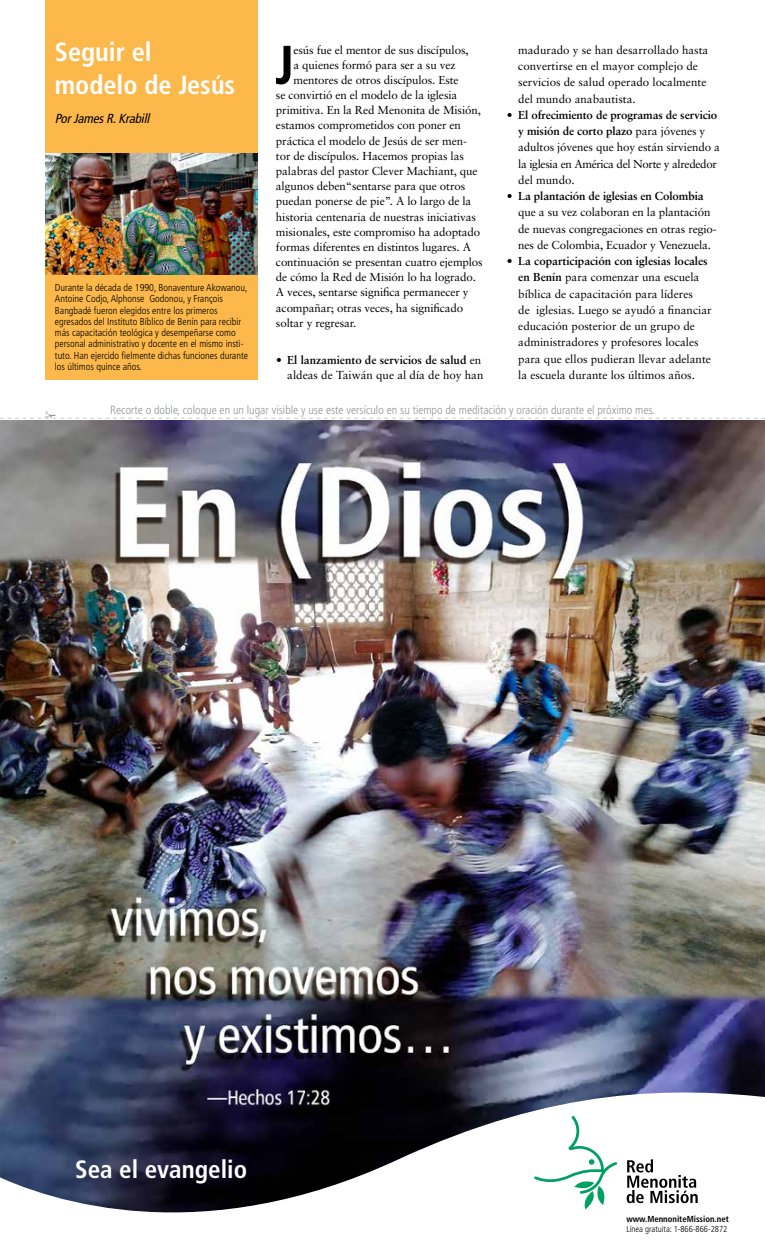
<style>
.page{position:relative;width:765px;height:1260px;background:#fff}
.page>*{position:absolute;margin:0;border:0;box-sizing:border-box;transform-origin:0 0}
.t1{font:700 condensed 54.5px "Frutiger";color:#000}
.t2{font:700 condensed 26.25px/32.5px "Frutiger";color:#fff}
.t3{font:700 condensed 25px "Frutiger";color:#fff}
.t4{font:italic condensed 13.12px "Frutiger";color:#000}
.t5{font:300 condensed 11.88px "Frutiger";color:#939598}
.t6{font:11.5px/16.2px "Sabon";letter-spacing:-.01em;color:#000}
.t7{font:700 11.5px/15px "Sabon";letter-spacing:-.01em;color:#000;text-align:right}
.t8{font:300 condensed 10px/11.2px "Frutiger";color:#000}
.t9{font:300 condensed 8.75px "Frutiger";color:#000}
.t10{font:700 condensed 8.75px "Frutiger";color:#000}
.s1{font-weight:400}
.s2{font-weight:700}
</style>
<div class="page">
<div style="left:45px;top:0;width:213px;height:380px;background:#fcb84a"></div>
<img style="left:45px;top:153px;width:213px;height:122px">
<img style="left:0;top:420px;width:765px;height:666px">
<svg style="left:0;top:1086px;width:765px;height:127px"></svg>
<svg style="left:534px;top:1116px;width:83px;height:93px"></svg>
<svg style="left:627px;top:1159px;width:71px;height:44px"></svg>
<svg style="left:0;top:411px;width:765px;height:8px"></svg>
<h2 class="t2" style="left:55px;top:36px;width:182px">Seguir el modelo de Jesús</h2>
<p class="t4" style="left:55px;top:111px;width:99px">PorJamesR.Krabill</p>
<p class="t8" style="left:55px;top:282px;width:195px">Durante la década de 1990, Bonaventure Akowanou, Antoine Codjo, Alphonse Godonou, y François Bangbadé fueron elegidos entre los primeros egresados del Instituto Bíblico de Benín para recibir más capacitación teológica y desempeñarse como personal administrativo y docente en el mismo insti&shy;tuto. Han ejercido fielmente dichas funciones durante los últimos quince años.</p>
<h1 class="t1" style="left:275px;top:33px;width:21px">J</h1>
<p class="t6" style="left:294px;top:42px;width:177px">esús fue el mentor de sus discípulos,</p>
<p class="t6" style="left:294px;top:57px;width:164px">a quienes formó para ser a su vez</p>
<p class="t6" style="left:294px;top:72px;width:167px">mentores de otros discípulos. Este</p>
<p class="t6" style="left:276px;top:87px;width:183px">se convirtió en el modelo de la iglesia</p>
<p class="t6" style="left:276px;top:102px;width:206px">primitiva. En la Red Menonita de Misión,</p>
<p class="t6" style="left:276px;top:117px;width:187px">estamos comprometidos con poner en</p>
<p class="t6" style="left:276px;top:132px;width:192px">práctica el modelo de Jesús de ser men-</p>
<p class="t6" style="left:276px;top:148px;width:189px">tor de discípulos. Hacemos propias las</p>
<p class="t6" style="left:276px;top:163px;width:203px">palabras del pastor Clever Machiant, que</p>
<p class="t6" style="left:276px;top:178px;width:191px">algunos deben“sentarse para que otros</p>
<p class="t6" style="left:276px;top:193px;width:197px">puedan ponerse de pie”. A lo largo de la</p>
<p class="t6" style="left:276px;top:208px;width:202px">historia centenaria de nuestras iniciativas</p>
<p class="t6" style="left:276px;top:223px;width:206px">misionales, este compromiso ha adoptado</p>
<p class="t6" style="left:276px;top:239px;width:197px">formas diferentes en distintos lugares. A</p>
<p class="t6" style="left:276px;top:254px;width:208px">continuación se presentan cuatro ejemplos</p>
<p class="t6" style="left:276px;top:269px;width:201px">de cómo la Red de Misión lo ha logrado.</p>
<p class="t6" style="left:276px;top:284px;width:194px">A veces, sentarse significa permanecer y</p>
<p class="t6" style="left:276px;top:299px;width:189px">acompañar; otras veces, ha significado</p>
<p class="t6" style="left:276px;top:315px;width:82px">soltar y regresar.</p>
<p class="t7" style="left:276px;top:352px;width:209px">• El lanzamiento de servicios de salud <span class="s1">en aldeas de Taiwán que al día de hoy han</span></p>
<p class="t6" style="left:518px;top:42px;width:192px">madurado y se han desarrollado hasta convertirse en el mayor complejo de servicios de salud operado localmente del mundo anabautista.</p>
<p class="t6" style="left:518px;top:107px;width:203px;text-indent:-11px"><span class="s2">• El ofrecimiento de programas de servicio y misión de corto plazo</span> para jóvenes y adultos jóvenes que hoy están sirviendo a la iglesia en América del Norte y alrededor del mundo.</p>
<p class="t7" style="left:507px;top:188px;width:198px">• La plantación de iglesias en Colombia</p>
<p class="t6" style="left:518px;top:204px;width:200px">que a su vez colaboran en la plantación de nuevas congregaciones en otras regio&shy;nes de Colombia, Ecuador y Venezuela.</p>
<p class="t6" style="left:518px;top:253px;width:195px;text-indent:-11px"><span class="s2">• La coparticipación con iglesias locales en Benín</span> para comenzar una escuela bíblica de capacitación para líderes<br>de iglesias. Luego se ayudó a financiar educación posterior de un grupo de administradores y profesores locales para que ellos pudieran llevar adelante la escuela durante los últimos años.</p>
<p class="t5" style="left:110px;top:404px;width:546px">Recorte o doble, coloque en un lugar visible y use este versículo en su tiempo de meditación y oración durante el próximo mes.</p>
<h3 class="t3" style="left:75px;top:1154px;width:173px">Sea el evangelio</h3>
<p class="t10" style="left:626px;top:1213px;width:104px">www.MennoniteMission.net</p>
<p class="t9" style="left:626px;top:1224px;width:103px">Línea gratuita: 1-866-866-2872</p>
</div>
